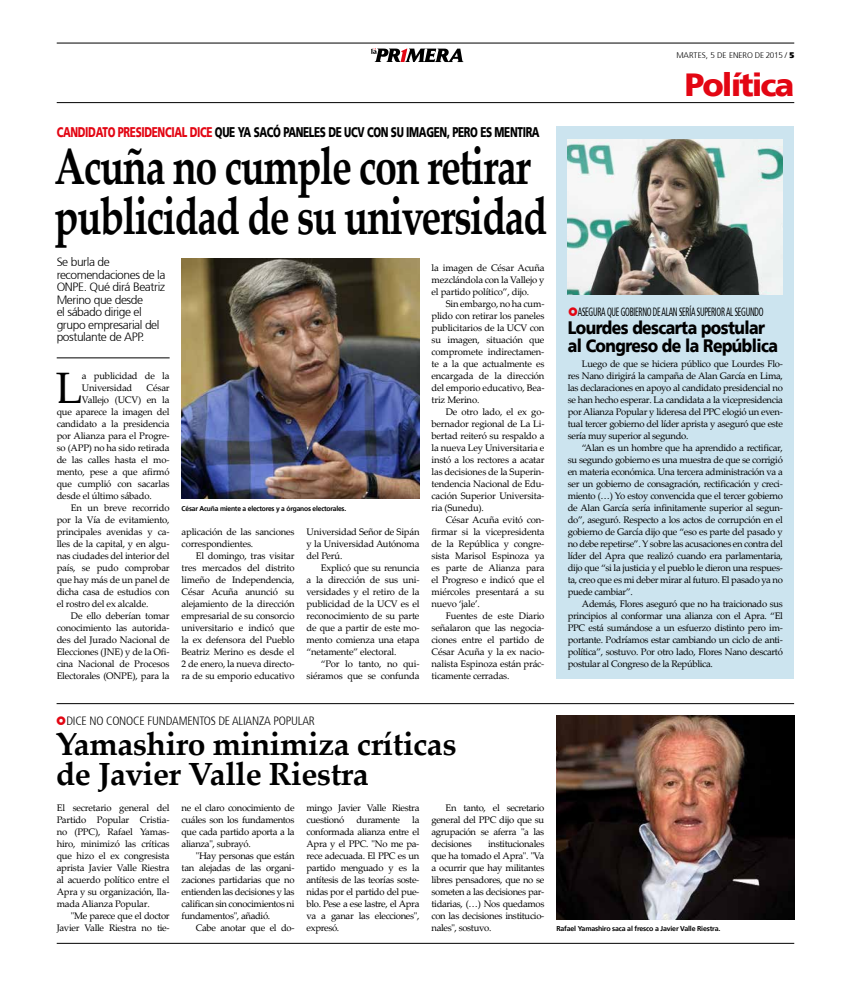
<style>
.page{position:relative;width:851px;height:993px;background:#fff}
.page>*{position:absolute;margin:0;border:0;box-sizing:border-box;transform-origin:0 0}
.t1{font:700 51.7px/50.6px "Palatino Linotype";letter-spacing:-.035em;color:#000;scale:.77 1}
.t2{font:44px "Palatino Linotype";color:#000}
.t3{font:700 32px/30px "Palatino Linotype";letter-spacing:-.015em;color:#000}
.t4{font:900 32px "Frutiger 75";letter-spacing:-.06em;color:#e30613}
.t5{font:900 18px/18px "Frutiger 75";letter-spacing:-.035em;color:#000;scale:.87 1}
.t6{font:900 14px "Frutiger 75";letter-spacing:-.035em;color:#000;scale:.71 1}
.t7{font:300 12px/12.5px "Frutiger 45";letter-spacing:-.035em;color:#000}
.t8{font:condensed 12px "Frutiger 57";letter-spacing:-.035em;color:#000;scale:.65 1}
.t9{font:300 condensed 12px "Frutiger 47";letter-spacing:-.015em;color:#000}
.t10{font:9.5px/12px "Palatino Linotype";letter-spacing:-.02em;color:#000;text-align:justify}
.t11{font:300 8.2px "Frutiger 45";color:#000}
.t12{font:700 7px "Frutiger 65";letter-spacing:-.025em;color:#000;scale:.95 1}
.t13{font:700 7px "Frutiger 65";letter-spacing:-.025em;color:#000}
.s1{color:#e30613}
.s2{font-family:"Frutiger";font-weight:900}
</style>
<div class="page">
<hr style="left:57px;top:102px;width:737px;height:1px;background:#000">
<hr style="left:57px;top:43px;width:737px;height:1px;background:#000">
<svg style="left:371px;top:48px;width:92px;height:14px"></svg>
<hr style="left:57px;top:942px;width:737px;height:1px;background:#000">
<img style="left:182px;top:259px;width:237px;height:240px">
<hr style="left:57px;top:703px;width:737px;height:1px;background:#000">
<hr style="left:57px;top:357px;width:113px;height:1px;background:#000">
<div style="left:556px;top:126px;width:238px;height:553px;background:#cce4ef"></div>
<img style="left:567px;top:139px;width:215px;height:156px">
<img style="left:556px;top:715px;width:238px;height:204px">
<h3 class="t6" style="left:57px;top:124px;width:681px"><span class="s1">CANDIDATO PRESIDENCIAL DICE</span> QUE YA SACÓ PANELES DE UCV CON SU IMAGEN, PERO ES MENTIRA</h3>
<h1 class="t1" style="left:55px;top:139px;width:641px">Acuña no cumple con retirar publicidad de su universidad</h1>
<p class="t7" style="left:57px;top:256px;width:110px">Se burla de recomendaciones de la<br>ONPE. Qué dirá Beatriz<br>Merino que desde<br>el sábado dirige el grupo empresarial del postulante de APP.</p>
<h2 class="t2" style="left:56px;top:356px;width:28px">L</h2>
<p class="t10" style="left:82px;top:369px;width:89px">a publicidad de la<br>Universidad</p>
<p class="t10" style="left:146px;top:381px;width:25px">César</p>
<p class="t10" style="left:82px;top:393px;width:89px">Vallejo (UCV) en la</p>
<p class="t10" style="left:57px;top:405px;width:114px">que aparece la imagen del</p>
<p class="t10" style="left:57px;top:417px;width:114px">candidato a la presidencia</p>
<p class="t10" style="left:57px;top:429px;width:114px">por Alianza para el Progre-</p>
<p class="t10" style="left:57px;top:441px;width:114px">so (APP) no ha sido retirada</p>
<p class="t10" style="left:57px;top:453px;width:114px">de las calles hasta el mo-</p>
<p class="t10" style="left:57px;top:465px;width:114px">mento, pese a que afirmó</p>
<p class="t10" style="left:57px;top:477px;width:114px">que cumplió con sacarlas</p>
<p class="t10" style="left:57px;top:489px;width:97px">desde el último sábado.</p>
<p class="t10" style="left:71px;top:501px;width:100px">En un breve recorrido</p>
<p class="t10" style="left:57px;top:513px;width:114px">por la Vía de evitamiento,</p>
<p class="t10" style="left:57px;top:525px;width:114px">principales avenidas y ca-</p>
<p class="t10" style="left:57px;top:537px;width:114px">lles de la capital, y en algu-</p>
<p class="t10" style="left:57px;top:549px;width:114px">nas ciudades del interior del</p>
<p class="t10" style="left:57px;top:561px;width:114px">país, se pudo comprobar</p>
<p class="t10" style="left:57px;top:573px;width:114px">que hay más de un panel de</p>
<p class="t10" style="left:57px;top:585px;width:114px">dicha casa de estudios con</p>
<p class="t10" style="left:57px;top:597px;width:93px">el rostro del ex alcalde.</p>
<p class="t10" style="left:71px;top:609px;width:100px">De ello deberían tomar</p>
<p class="t10" style="left:57px;top:621px;width:114px">conocimiento las autorida-</p>
<p class="t10" style="left:57px;top:633px;width:114px">des del Jurado Nacional de</p>
<p class="t10" style="left:57px;top:645px;width:114px">Elecciones (JNE) y de la Ofi-</p>
<p class="t10" style="left:57px;top:657px;width:114px">cina Nacional de Procesos</p>
<p class="t10" style="left:57px;top:669px;width:114px">Electorales (ONPE), para la</p>
<p class="t12" style="left:182px;top:504px;width:175px">César Acuña miente a electores y a órganos electorales.</p>
<p class="t10" style="left:182px;top:525px;width:114px">aplicación de las sanciones correspondientes.</p>
<p class="t10" style="left:182px;top:549px;width:114px;text-indent:14px">El domingo, tras visitar tres mercados del distrito limeño de Independencia, César Acuña anunció su alejamiento de la dirección empresarial de su consorcio universitario e indicó que la ex defensora del Pueblo Beatriz Merino es desde el 2 de enero, la nueva directo&shy;ra de su emporio educativo</p>
<p class="t10" style="left:306px;top:525px;width:114px">Universidad Señor de Sipán y la Universidad Autónoma del Perú.</p>
<p class="t10" style="left:306px;top:561px;width:114px;text-indent:14px">Explicó que su renuncia a la dirección de sus uni&shy;versidades y el retiro de la publicidad de la UCV es el reconocimiento de su parte de que a partir de este mo&shy;mento comienza una etapa “netamente” electoral.</p>
<p class="t10" style="left:306px;top:657px;width:114px;text-align:right">“Por lo tanto, no qui&shy;siéramos que se confunda</p>
<p class="t10" style="left:431px;top:261px;width:114px">la imagen de César Acuña mezclándola con la Vallejo y el partido político”, dijo.</p>
<p class="t10" style="left:431px;top:297px;width:114px;text-indent:14px">Sin embargo, no ha cum&shy;plido con retirar los paneles publicitarios de la UCV con su imagen, situación que compromete indirectamen&shy;te a la que actualmente es encargada de la dirección del emporio educativo, Bea&shy;triz Merino.</p>
<p class="t10" style="left:431px;top:405px;width:114px;text-indent:14px">De otro lado, el ex go&shy;bernador regional de La Li&shy;bertad reiteró su respaldo a la nueva Ley Universitaria e instó a los rectores a acatar las decisiones de la Superin&shy;tendencia Nacional de Edu&shy;cación Superior Universita&shy;ria (Sunedu).</p>
<p class="t10" style="left:431px;top:513px;width:114px;text-indent:14px">César Acuña evitó con&shy;firmar si la vicepresidenta de la República y congre&shy;sista Marisol Espinoza ya es parte de Alianza para el Progreso e indicó que el miércoles presentará a su nuevo ‘jale’.</p>
<p class="t10" style="left:431px;top:609px;width:114px;text-indent:14px">Fuentes de este Diario señalaron que las negocia&shy;ciones entre el partido de César Acuña y la ex nacio&shy;nalista Espinoza están prác&shy;ticamente cerradas.</p>
<p class="t11" style="left:676px;top:50px;width:119px">MARTES, 5 DE ENERO DE 2015 / <span class="s2">5</span></p>
<h3 class="t4" style="left:684px;top:66px;width:111px">Política</h3>
<p class="t8" style="left:577px;top:305px;width:287px">ASEGURA QUE GOBIERNO DE ALAN SERÍA SUPERIOR AL SEGUNDO</p>
<h3 class="t5" style="left:567px;top:318px;width:243px">Lourdes descarta postular al Congreso de la República</h3>
<p class="t10" style="left:567px;top:357px;width:217px;text-indent:14px">Luego de que se hiciera público que Lourdes Flo&shy;res Nano dirigirá la campaña de Alan García en Lima, las declaraciones en apoyo al candidato presidencial no se han hecho esperar. La candidata a la vicepresidencia por Alianza Popular y lideresa del PPC elogió un even&shy;tual tercer gobierno del líder aprista y aseguró que este sería muy superior al segundo.</p>
<p class="t10" style="left:567px;top:441px;width:217px;text-indent:14px">“Alan es un hombre que ha aprendido a rectificar, su segundo gobierno es una muestra de que se corrigió en materia económica. Una tercera administración va a ser un gobierno de consagración, rectificación y creci&shy;miento (…) Yo estoy convencida que el tercer gobierno de Alan García sería infinitamente superior al segun&shy;do”, aseguró. Respecto a los actos de corrupción en el gobierno de García dijo que “eso es parte del pasado y no debe repetirse”. Y sobre las acusaciones en contra del líder del Apra que realizó cuando era parlamentaria, dijo que “si la justicia y el pueblo le dieron una respues&shy;ta, creo que es mi deber mirar al futuro. El pasado ya no puede cambiar”.</p>
<p class="t10" style="left:567px;top:597px;width:217px;text-indent:14px">Además, Flores aseguró que no ha traicionado sus principios al conformar una alianza con el Apra. “El PPC está sumándose a un esfuerzo distinto pero im&shy;portante. Podríamos estar cambiando un ciclo de anti&shy;política”, sostuvo. Por otro lado, Flores Nano descartó postular al Congreso de la República.</p>
<p class="t9" style="left:66px;top:713px;width:250px">DICE NO CONOCE FUNDAMENTOS DE ALIANZA POPULAR</p>
<h3 class="t3" style="left:56px;top:727px;width:402px">Yamashiro minimiza críticas de Javier Valle Riestra</h3>
<p class="t10" style="left:57px;top:801px;width:114px">El secretario general del Partido Popular Cristia&shy;no (PPC), Rafael Yamas&shy;hiro, minimizó las críticas que hizo el ex congresista aprista Javier Valle Riestra al acuerdo político entre el Apra y su organización, lla&shy;mada Alianza Popular.</p>
<p class="t10" style="left:57px;top:909px;width:114px;text-align:right">"Me parece que el doctor<br>Javier Valle Riestra no tie-</p>
<p class="t10" style="left:182px;top:801px;width:114px">ne el claro conocimiento de cuáles son los fundamentos que cada partido aporta a la alianza", subrayó.</p>
<p class="t10" style="left:182px;top:849px;width:114px;text-indent:14px">"Hay personas que están tan alejadas de las organi&shy;zaciones partidarias que no entienden las decisiones y las califican sin conocimientos ni fundamentos", añadió.</p>
<p class="t10" style="left:196px;top:921px;width:100px">Cabe anotar que el do-</p>
<p class="t10" style="left:306px;top:801px;width:114px">mingo Javier Valle Riestra cuestionó</p>
<p class="t10" style="left:306px;top:813px;width:114px;text-indent:106px">la conformada alianza entre el Apra y el PPC. "No me pa&shy;rece adecuada. El PPC es un partido menguado y es la antítesis de las teorías soste&shy;nidas por el partido del pue&shy;blo. Pese a ese lastre, el Apra va a ganar las elecciones", expresó.</p>
<p class="t10" style="left:356px;top:813px;width:45px">duramente</p>
<p class="t10" style="left:431px;top:801px;width:114px;text-indent:14px">En tanto, el secretario general del PPC dijo que su agrupación se aferra "a las decisiones</p>
<p class="t10" style="left:431px;top:837px;width:114px;text-indent:57px">institucionales que ha tomado el Apra". "Va a ocurrir que hay militantes libres pensadores, que no se someten a las decisiones par&shy;tidarias, (…) Nos quedamos con las decisiones institucio&shy;nales", sostuvo.</p>
<p class="t13" style="left:556px;top:924px;width:165px">Rafael Yamashiro saca al fresco a Javier Valle Riestra.</p>
</div>
